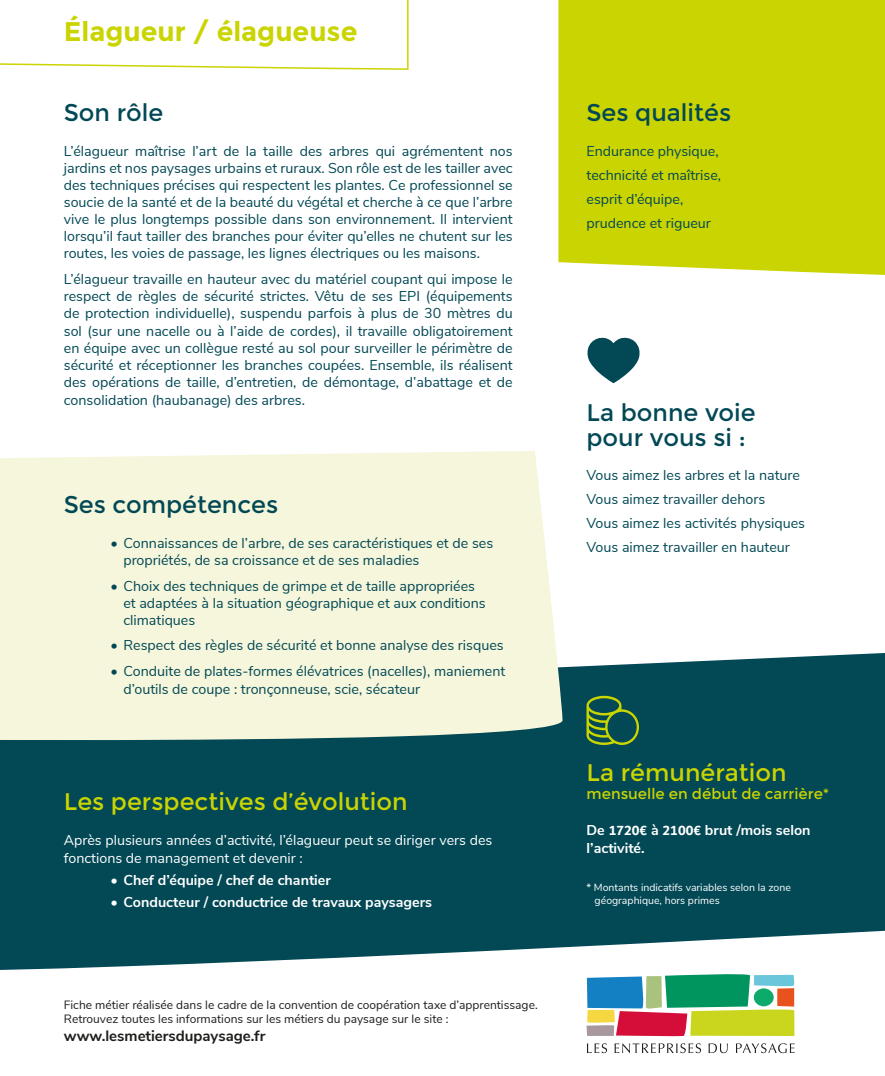
<style>
.page{position:relative;width:885px;height:1076px;background:#fff}
.page>*{position:absolute;margin:0;border:0;box-sizing:border-box;transform-origin:0 0}
.t1{font:700 27px "Montserrat";color:#cad400}
.t2{font:24px/25.5px "Montserrat";color:#024855}
.t3{font:24px "Montserrat";color:#cad400}
.t4{font:15px "Montserrat";color:#cad400}
.t5{font:700 15px "Nunito Sans";color:#1d1d1b}
.t6{font:14.25px/17.1px "Nunito Sans";color:#024855}
.t7{font:700 14.25px/18px "Nunito Sans";color:#fff}
.t8{font:14.25px/18px "Nunito Sans";color:#fff}
.t9{font:12px/14.4px "Nunito Sans";color:#1d1d1b}
.t10{font:10.5px/13px "Nunito Sans";color:#fff}
.s1{font-family:"Dubai"}
</style>
<div class="page">
<div style="left:558px;top:0;width:326px;height:275px;background:#cad400"></div>
<svg style="left:0;top:0;width:409px;height:70px"></svg>
<svg style="left:0;top:653px;width:884px;height:317px;background:#165662"></svg>
<div style="left:0;top:451px;width:562px;height:291px;background:#f5f6db"></div>
<svg style="left:587px;top:1043px;width:20px;height:10px"></svg>
<svg style="left:614px;top:1043px;width:87px;height:10px"></svg>
<svg style="left:708px;top:1043px;width:19px;height:10px"></svg>
<svg style="left:735px;top:1043px;width:59px;height:10px"></svg>
<svg style="left:586px;top:974px;width:209px;height:62px;background:#8ca378"></svg>
<div style="left:753px;top:988px;width:20px;height:18px;background:#0daa6b;border-radius:50%"></div>
<svg style="left:587px;top:337px;width:52px;height:46px"></svg>
<svg style="left:586px;top:696px;width:53px;height:49px;background:#376d3e"></svg>
<h1 class="t1" style="left:64px;top:15px;width:295px">Élagueur / élagueuse</h1>
<h2 class="t2" style="left:64px;top:100px;width:101px">Son rôle</h2>
<p class="t6" style="left:64px;top:141px;width:450px;text-align:justify">L’élagueur maîtrise l’art de la taille des arbres qui agrémentent nos jardins et nos paysages urbains et ruraux. Son rôle est de les tailler avec des techniques précises qui respectent les plantes. Ce professionnel se soucie de la santé et de la beauté du végétal et cherche à ce que l’arbre vive le plus longtemps possible dans son environnement. Il intervient lorsqu’il faut tailler des branches pour éviter qu’elles ne chutent sur les routes, les voies de passage, les lignes électriques ou les maisons.</p>
<p class="t6" style="left:64px;top:270px;width:450px;text-align:justify">L’élagueur travaille en hauteur avec du matériel coupant qui impose le respect de règles de sécurité strictes. Vêtu de ses EPI (équipements de protection individuelle), suspendu parfois à plus de 30 mètres du sol (sur une nacelle ou à l’aide de cordes), il travaille obligatoirement en équipe avec un collègue resté au sol pour surveiller le périmètre de sécurité et réceptionner les branches coupées. Ensemble, ils réalisent des opérations de taille, d’entretien, de démontage, d’abattage et de consolidation (haubanage) des arbres.</p>
<h2 class="t2" style="left:64px;top:492px;width:216px">Ses compétences</h2>
<p class="t6" style="left:123px;top:533px;width:371px;text-indent:-13px">• Connaissances de l’arbre, de ses caractéristiques et de ses propriétés, de sa croissance et de ses maladies</p>
<p class="t6" style="left:123px;top:576px;width:364px;text-indent:-13px">• Choix des techniques de grimpe et de taille appropriées et adaptées à la situation géographique et aux conditions climatiques</p>
<p class="t6" style="left:111px;top:636px;width:394px">• Respect des règles de sécurité et bonne analyse des risques</p>
<p class="t6" style="left:123px;top:661px;width:383px;line-height:18px;text-indent:-13px">• Conduite de plates-formes élévatrices (nacelles), maniement d’outils de coupe : tronçonneuse, scie, sécateur</p>
<h2 class="t3" style="left:64px;top:788px;width:345px">Les perspectives d’évolution</h2>
<p class="t8" style="left:64px;top:830px;width:430px">Après plusieurs années d’activité, l’élagueur peut se diriger vers des fonctions de management et devenir :</p>
<p class="t7" style="left:111px;top:870px;width:222px">• Chef d’équipe / chef de chantier</p>
<p class="t7" style="left:111px;top:892px;width:323px">• Conducteur / conductrice de travaux paysagers</p>
<p class="t9" style="left:64px;top:997px;width:475px">Fiche métier réalisée dans le cadre de la convention de coopération taxe d’apprentissage.<br>Retrouvez toutes les informations sur les métiers du paysage sur le site :</p>
<p class="t5" style="left:64px;top:1025px;width:203px">www.lesmetiersdupaysage.fr</p>
<h2 class="t2" style="left:586px;top:100px;width:146px">Ses qualités</h2>
<p class="t6" style="left:586px;top:138px;width:136px;line-height:24px">Endurance physique, technicité et maîtrise, esprit d’équipe, prudence et rigueur</p>
<h2 class="t2" style="left:586px;top:400px;width:171px">La bonne voie pour vous si :</h2>
<p class="t6" style="left:586px;top:462px;width:220px;line-height:24px">Vous aimez les arbres et la nature<br>Vous aimez travailler dehors<br>Vous aimez les activités physiques<br>Vous aimez travailler en hauteur</p>
<h2 class="t3" style="left:586px;top:758px;width:201px">La rémunération</h2>
<p class="t4" style="left:586px;top:784px;width:244px">mensuelle en début de carrière*</p>
<p class="t7" style="left:586px;top:820px;width:225px">De <span class="s1">1720€</span> à <span class="s1">2100€</span> brut /mois selon l’activité.</p>
<p class="t10" style="left:594px;top:880px;width:198px;text-indent:-8px">* Montants indicatifs variables selon la zone géographique, hors primes</p>
</div>
